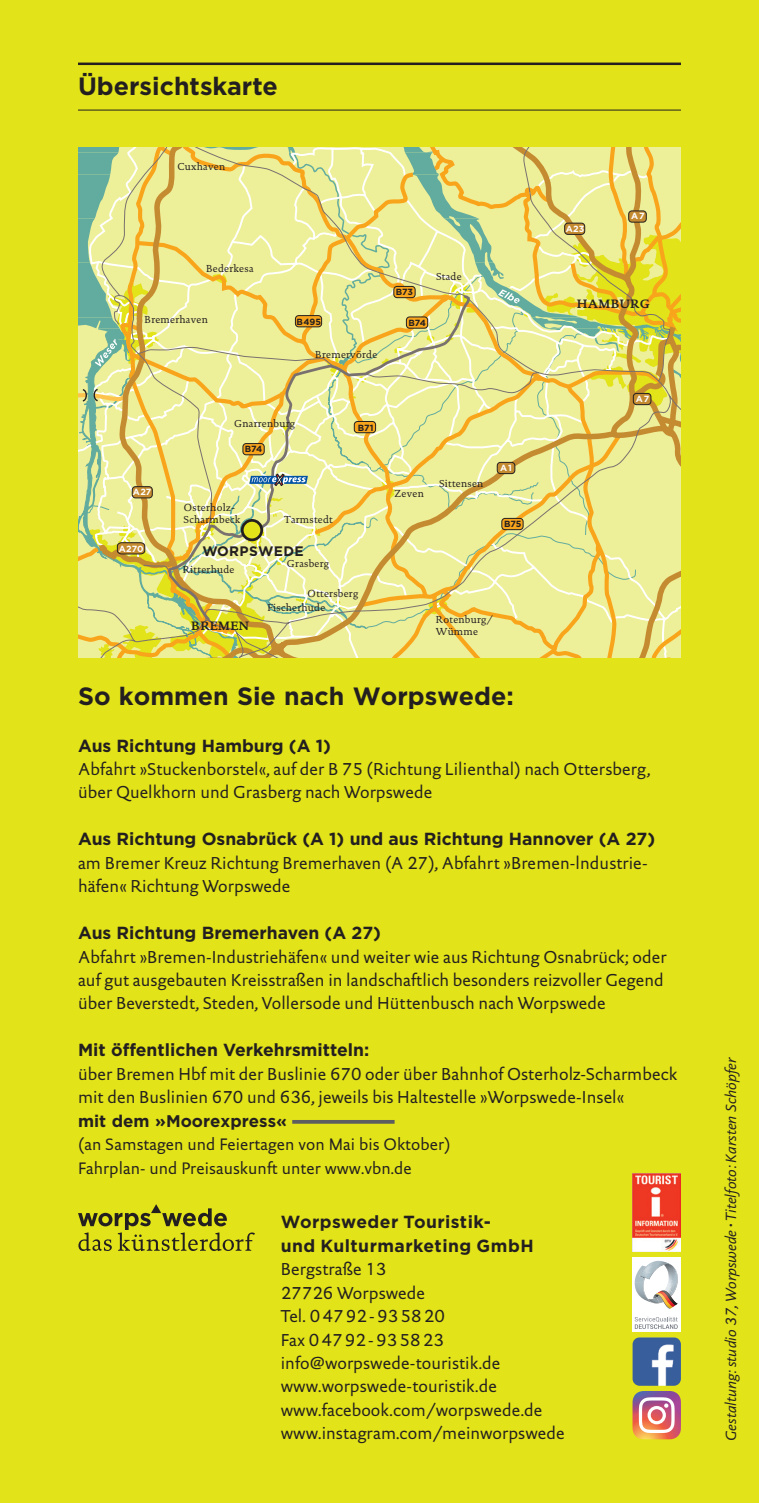
<style>
.page{position:relative;width:759px;height:1503px;background:#fff}
.page>*{position:absolute;margin:0;border:0;box-sizing:border-box;transform-origin:0 0}
.t1{font:700 25px "Gotham";color:#231f20}
.t2{font:17.5px/23.5px "DTL Documenta Sans TOT";letter-spacing:.005em;color:#231f20}
.t3{font:700 17.5px "Gotham";color:#231f20}
.t4{font:700 17.5px/23.5px "Gotham";letter-spacing:.025em;color:#231f20}
.t5{font:17px/23.5px "DTL Documenta Sans TOT";letter-spacing:.005em;color:#231f20}
.t6{font:700 17px "Gotham";color:#231f20}
.t7{font:italic 15px "DTL Documenta Sans TOT";letter-spacing:.005em;color:#231f20}
.t8{font:700 13.75px "Gotham";letter-spacing:.025em;color:#231f20}
.t9{font:700 12.25px "DTL Documenta TOT";letter-spacing:.025em;color:#231f20}
.t10{font:10.25px/12.2px "DTL Documenta TOT";letter-spacing:.025em;color:#231f20}
.t11{font:700 9px "Gotham";color:#231f20}
.t12{font:700 9px "Gotham";letter-spacing:.05em;color:#fff}
</style>
<div class="page">
<div style="left:0;top:0;width:758px;height:1502px;background:#e2e318"></div>
<svg style="left:78px;top:147px;width:602px;height:511px"></svg>
<div style="left:242px;top:520px;width:19px;height:20px;background:#e2e318;border-radius:50%"></div>
<div style="left:241px;top:519px;width:22px;height:22px;border:3px solid #231f20;border-radius:50%"></div>
<img style="left:632px;top:1173px;width:48px;height:78px">
<svg style="left:78px;top:1204px;width:177px;height:46px"></svg>
<hr style="left:78px;top:63px;width:602px;height:2px;background:#231f20">
<hr style="left:78px;top:110px;width:602px;height:1px;background:#231f20">
<img style="left:632px;top:1391px;width:48px;height:48px">
<svg style="left:638px;top:1397px;width:36px;height:35px"></svg>
<img style="left:632px;top:1337px;width:48px;height:48px">
<hr style="left:292px;top:1120px;width:102px;height:3px;background:#5c5e60">
<div style="left:632px;top:1257px;width:48px;height:75px;background:#fff"></div>
<svg style="left:634px;top:1260px;width:44px;height:68px"></svg>
<h1 class="t1" style="left:78px;top:70px;width:201px">Übersichtskarte</h1>
<p class="t10" style="left:177px;top:160px;width:49px">Cuxhaven</p>
<p class="t10" style="left:206px;top:263px;width:49px">Bederkesa</p>
<p class="t10" style="left:144px;top:313px;width:65px">Bremerhaven</p>
<p class="t11" style="left:296px;top:316px;width:26px">B495</p>
<p class="t10" style="left:315px;top:348px;width:64px">Bremervörde</p>
<p class="t11" style="left:395px;top:287px;width:19px">B73</p>
<p class="t11" style="left:408px;top:318px;width:19px">B74</p>
<p class="t10" style="left:436px;top:270px;width:27px">Stade</p>
<p class="t12" style="left:133px;top:487px;width:20px">A27</p>
<p class="t12" style="left:119px;top:543px;width:26px">A270</p>
<p class="t10" style="left:234px;top:418px;width:62px">Gnarrenburg</p>
<p class="t11" style="left:245px;top:444px;width:19px">B74</p>
<p class="t10" style="left:183px;top:501px;width:58px">Osterholz-<br>Scharmbeck</p>
<p class="t10" style="left:284px;top:513px;width:50px">Tarmstedt</p>
<p class="t8" style="left:202px;top:542px;width:103px">WORPSWEDE</p>
<p class="t10" style="left:183px;top:563px;width:53px">Ritterhude</p>
<p class="t10" style="left:287px;top:557px;width:44px">Grasberg</p>
<p class="t11" style="left:357px;top:422px;width:17px">B71</p>
<p class="t10" style="left:307px;top:587px;width:52px">Ottersberg</p>
<p class="t9" style="left:191px;top:618px;width:59px">BREMEN</p>
<p class="t10" style="left:267px;top:601px;width:59px">Fischerhude</p>
<p class="t10" style="left:394px;top:487px;width:31px">Zeven</p>
<p class="t10" style="left:439px;top:477px;width:46px">Sittensen</p>
<p class="t12" style="left:500px;top:462px;width:13px">A1</p>
<p class="t11" style="left:504px;top:518px;width:19px">B75</p>
<p class="t10" style="left:435px;top:613px;width:58px">Rotenburg/<br>Wümme</p>
<p class="t12" style="left:565px;top:223px;width:20px">A23</p>
<p class="t12" style="left:631px;top:211px;width:15px">A7</p>
<p class="t9" style="left:576px;top:296px;width:74px">HAMBURG</p>
<p class="t12" style="left:635px;top:393px;width:15px">A7</p>
<h1 class="t1" style="left:78px;top:679px;width:437px">So kommen Sie nach Worpswede:</h1>
<p class="t3" style="left:78px;top:733px;width:254px">Aus Richtung Hamburg (A 1)</p>
<p class="t2" style="left:78px;top:757px;width:573px">Abfahrt »Stuckenborstel«, auf der B 75 (Richtung Lilienthal) nach Ottersberg, über Quelkhorn und Grasberg nach Worpswede</p>
<p class="t3" style="left:78px;top:827px;width:578px">Aus Richtung Osnabrück (A 1) und aus Richtung Hannover (A 27)</p>
<p class="t2" style="left:78px;top:851px;width:569px">am Bremer Kreuz Richtung Bremerhaven (A 27), Abfahrt »Bremen-lndustrie&shy;häfen« Richtung Worpswede</p>
<p class="t3" style="left:78px;top:921px;width:304px">Aus Richtung Bremerhaven (A 27)</p>
<p class="t2" style="left:78px;top:944px;width:590px">Abfahrt »Bremen-Industriehäfen« und weiter wie aus Richtung Osnabrück; oder auf gut ausgebauten Kreisstraßen in landschaftlich besonders reizvoller Gegend über Beverstedt, Steden, Vollersode und Hüttenbusch nach Worpswede</p>
<p class="t3" style="left:78px;top:1038px;width:292px">Mit öffentlichen Verkehrsmitteln:</p>
<p class="t2" style="left:78px;top:1061px;width:600px">über Bremen Hbf mit der Buslinie 670 oder über Bahnhof Osterholz-Scharmbeck mit den Buslinien 670 und 636, jeweils bis Haltestelle »Worpswede-Insel«</p>
<p class="t6" style="left:78px;top:1109px;width:210px">mit dem »Moorexpress«</p>
<p class="t5" style="left:78px;top:1132px;width:374px">(an Samstagen und Feiertagen von Mai bis Oktober)<br>Fahrplan- und Preisauskunft unter www.vbn.de</p>
<p class="t4" style="left:280px;top:1210px;width:254px">Worpsweder Touristik-<br>und Kulturmarketing GmbH</p>
<p class="t2" style="left:280px;top:1257px;width:285px">Bergstraße 13<br>27726 Worpswede<br>Tel. 04792-935820<br>Fax 04792-935823 info@worpswede-touristik.de www.worpswede-touristik.de www.facebook.com/worpswede.de www.instagram.com/meinworpswede</p>
<p class="t7" style="left:721px;top:1441px;width:385px;rotate:-90deg">Gestaltung: studio 37, Worpswede · Titelfoto: Karsten Schöpfer</p>
</div>
